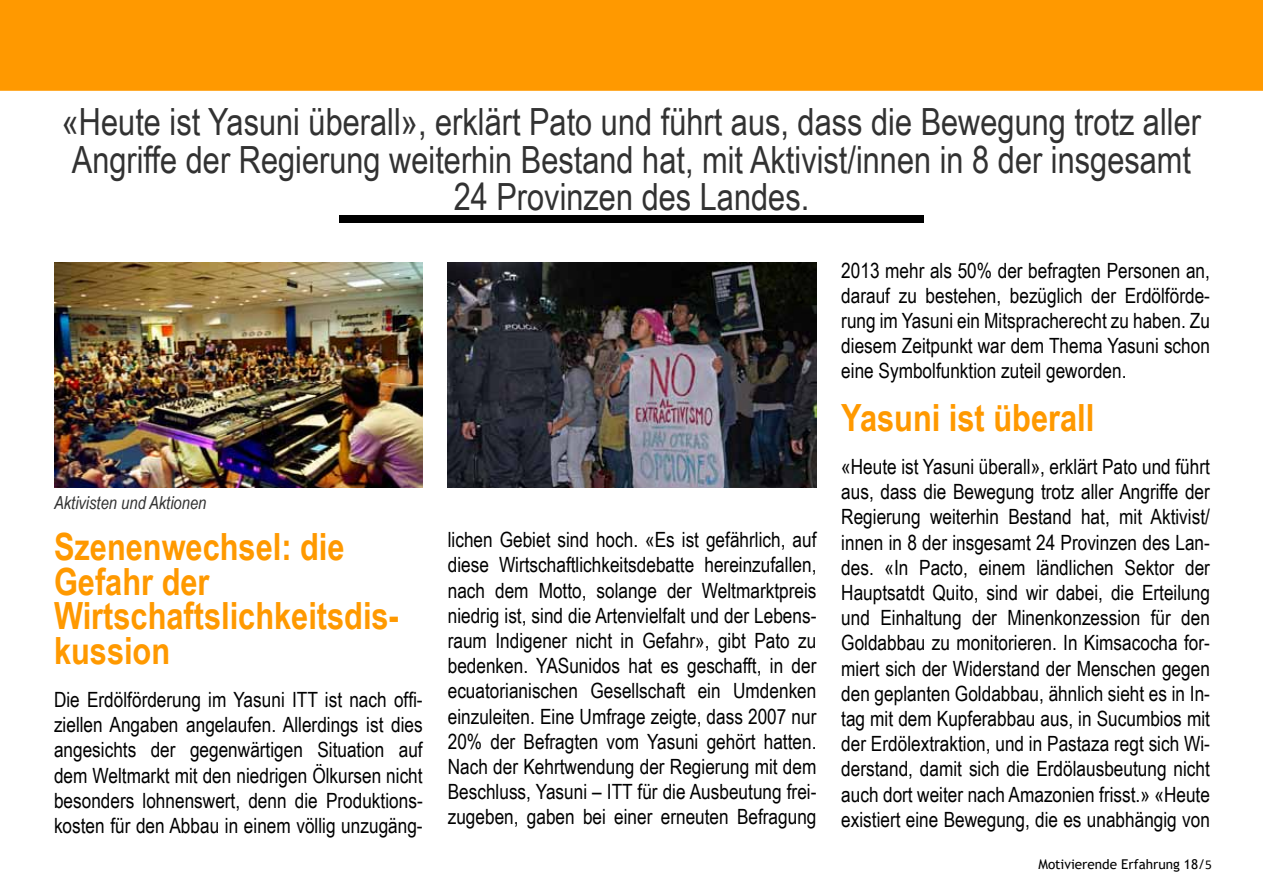
<style>
.page{position:relative;width:1263px;height:893px;background:#fff}
.page>*{position:absolute;margin:0;border:0;box-sizing:border-box;transform-origin:0 0}
.t1{font:37.5px/37.5px "Arial Narrow";color:#323232;text-align:center}
.t2{font:700 37.5px/34.5px "Arial Narrow";color:#f90}
.t3{font:21px/25.2px "Arial Narrow";color:#000;text-align:justify}
.t4{font:italic 18px "Arial Narrow";color:#323232}
.t5{font:13.5px "Trebuchet MS";color:#000}
.s1{font-family:"Calibri"}
</style>
<div class="page">
<div style="left:0;top:0;width:1263px;height:91px;background:#f90"></div>
<img style="left:54px;top:262px;width:369px;height:225px">
<img style="left:448px;top:262px;width:368px;height:225px">
<div style="left:339px;top:215px;width:584px;height:8px;background:#000"></div>
<h1 class="t1" style="left:62px;top:102px;width:1141px">«Heute ist Yasuni überall», erklärt Pato und führt aus, dass die Bewegung trotz aller<br>Angriffe der Regierung weiterhin Bestand hat, mit Aktivist/innen in 8 der insgesamt<br>24 Provinzen des Landes.</h1>
<p class="t4" style="left:54px;top:490px;width:154px">Aktivisten und Aktionen</p>
<h1 class="t2" style="left:54px;top:528px;width:346px">Szenenwechsel: die<br>Gefahr der<br>Wirtschaftslichkeitsdis&shy;kussion</h1>
<p class="t3" style="left:54px;top:686px;width:370px">Die Erdölförderung im Yasuni ITT ist nach offi&shy;ziellen Angaben angelaufen. Allerdings ist dies angesichts der gegenwärtigen Situation auf dem Weltmarkt mit den niedrigen Ölkursen nicht besonders lohnenswert, denn die Produktions&shy;kosten für den Abbau in einem völlig unzugäng-</p>
<p class="t3" style="left:448px;top:526px;width:370px">lichen Gebiet sind hoch. «Es ist gefährlich, auf diese Wirtschaftlichkeitsdebatte hereinzufallen, nach dem Motto, solange der Weltmarktpreis niedrig ist, sind die Artenvielfalt und der Lebens&shy;raum Indigener nicht in Gefahr», gibt Pato zu bedenken. YASunidos hat es geschafft, in der ecuatorianischen Gesellschaft ein Umdenken einzuleiten. Eine Umfrage zeigte, dass 2007 nur 20% der Befragten vom Yasuni gehört hatten.<br>Nach der Kehrtwendung der Regierung mit dem Beschluss, Yasuni – ITT für die Ausbeutung frei&shy;zugeben, gaben bei einer erneuten Befragung</p>
<p class="t3" style="left:841px;top:257px;width:370px">2013 mehr als 50% der befragten Personen an, darauf zu bestehen, bezüglich der Erdölförde&shy;rung im Yasuni ein Mitspracherecht zu haben. Zu diesem Zeitpunkt war dem Thema Yasuni schon eine Symbolfunktion zuteil geworden.</p>
<h1 class="t2" style="left:841px;top:399px;width:254px">Yasuni ist überall</h1>
<p class="t3" style="left:841px;top:453px;width:370px">«Heute ist Yasuni überall», erklärt Pato und führt aus, dass die Bewegung trotz aller Angriffe der Regierung weiterhin Bestand hat, mit Aktivist/ innen in 8 der insgesamt 24 Provinzen des Lan&shy;des. «In Pacto, einem ländlichen Sektor der Hauptsatdt Quito, sind wir dabei, die Erteilung und Einhaltung der Minenkonzession für den Goldabbau zu monitorieren. In Kimsacocha for&shy;miert sich der Widerstand der Menschen gegen den geplanten Goldabbau, ähnlich sieht es in In&shy;tag mit dem Kupferabbau aus, in Sucumbios mit der Erdölextraktion, und in Pastaza regt sich Wi&shy;derstand, damit sich die Erdölausbeutung nicht auch dort weiter nach Amazonien frisst.» «Heute existiert eine Bewegung, die es unabhängig von</p>
<p class="t5" style="left:1038px;top:855px;width:175px">Motivierende Erfahrung 18/<span class="s1">5</span></p>
</div>
